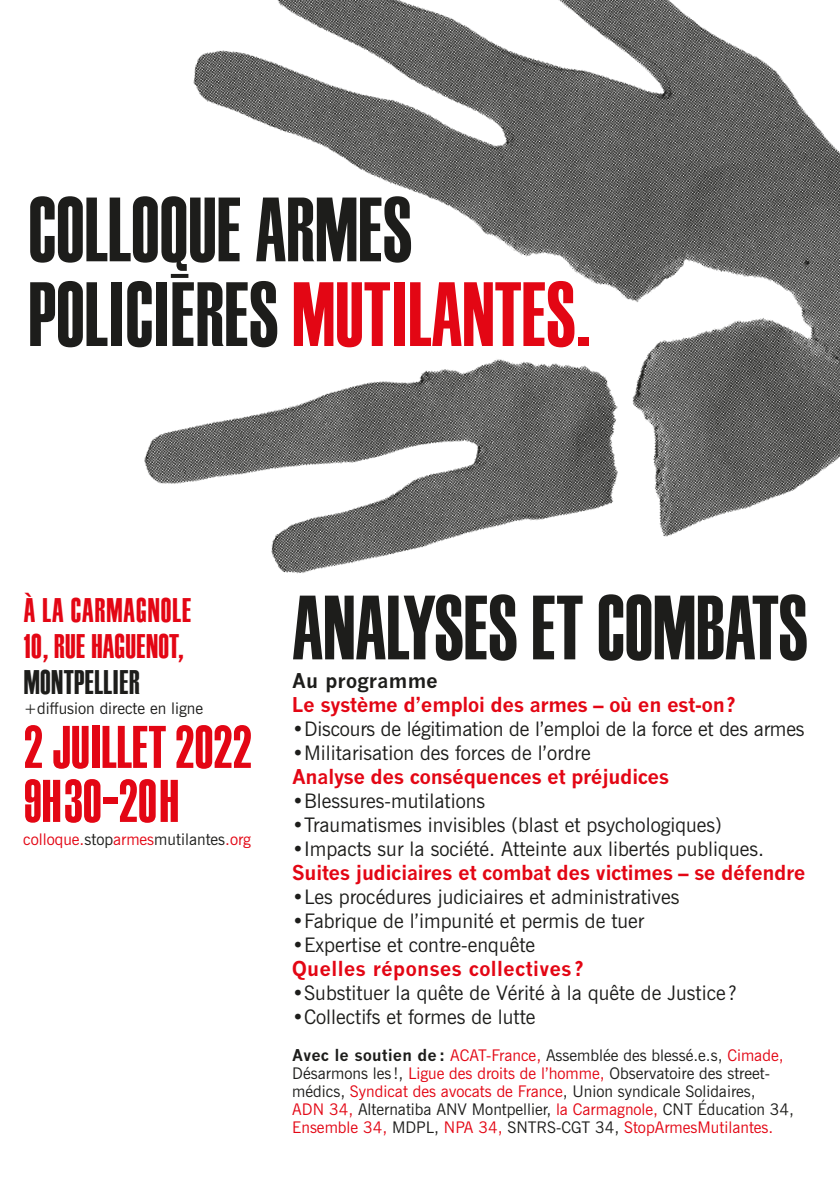
<style>
.page{position:relative;width:840px;height:1191px;background:#fff}
.page>*{position:absolute;margin:0;border:0;box-sizing:border-box;transform-origin:0 0}
.t1{font:91px/84.6px "Schmalfette CP";color:#1d1d1b}
.t2{font:60px/54px "Schmalfette CP";color:#e30614}
.t3{font:34px/36px "Schmalfette CP";letter-spacing:.02em;color:#e30614}
.t4{font:34px "Schmalfette CP";letter-spacing:.01em;color:#1d1d1b}
.t5{font:20px "News Gothic BT";color:#1d1d1b}
.t6{font:700 20px "M News Gothic";letter-spacing:-.03em;color:#e30614}
.t7{font:700 20px "M News Gothic";color:#e30614}
.t8{font:700 20px "M News Gothic";color:#1d1d1b}
.t9{font:16px/18px "News Gothic BT";color:#1d1d1b}
.t10{font:16px "News Gothic BT";color:#e30614}
.s1{color:#e30614}
.s2{color:#1d1d1b}
.s3{font-family:"M News Gothic";font-weight:700}
</style>
<div class="page">
<img style="left:144px;top:0;width:695px;height:574px">
<svg style="left:171px;top:274px;width:17px;height:4px"></svg>
<h1 class="t1" style="left:28px;top:189px;width:563px">COLLOQUE ARMES<br>POLICIERES <span class="s1">MUTILANTES.</span></h1>
<h3 class="t3" style="left:24px;top:593px;width:169px">À LA CARMAGNOLE<br>10, RUE HAGUENOT,</h3>
<h3 class="t4" style="left:24px;top:663px;width:117px">MONTPELLIER</h3>
<p class="t9" style="left:24px;top:699px;width:181px">+diffusion directe en ligne</p>
<h2 class="t2" style="left:24px;top:721px;width:230px">2 JUILLET 2022<br>9H30-20H</h2>
<p class="t10" style="left:23px;top:830px;width:229px">colloque.<span class="s2">stop</span>armes<span class="s2">mutilantes</span>.org</p>
<h1 class="t1" style="left:292px;top:587px;width:516px">ANALYSES ET COMBATS</h1>
<p class="t8" style="left:292px;top:668px;width:147px">Au programme</p>
<p class="t6" style="left:292px;top:692px;width:444px">Le système d’emploi des armes – où en est-on?</p>
<p class="t5" style="left:292px;top:716px;width:513px">•Discours de légitimation de l’emploi de la force et des armes</p>
<p class="t5" style="left:292px;top:740px;width:300px">•Militarisation des forces de l’ordre</p>
<p class="t6" style="left:292px;top:764px;width:378px">Analyse des conséquences et préjudices</p>
<p class="t5" style="left:292px;top:788px;width:194px">•Blessures-mutilations</p>
<p class="t5" style="left:292px;top:812px;width:431px">•Traumatismes invisibles (blast et psychologiques)</p>
<p class="t5" style="left:292px;top:836px;width:473px">•Impacts sur la société. Atteinte aux libertés publiques.</p>
<p class="t6" style="left:292px;top:860px;width:514px">Suites judiciaires et combat des victimes – se défendre</p>
<p class="t5" style="left:292px;top:884px;width:388px">•Les procédures judiciaires et administratives</p>
<p class="t5" style="left:292px;top:908px;width:353px">•Fabrique de l’impunité et permis de tuer</p>
<p class="t5" style="left:292px;top:932px;width:244px">•Expertise et contre-enquête</p>
<p class="t7" style="left:292px;top:956px;width:293px">Quelles réponses collectives?</p>
<p class="t5" style="left:292px;top:980px;width:446px">•Substituer la quête de Vérité à la quête de Justice ?</p>
<p class="t5" style="left:292px;top:1004px;width:244px">•Collectifs et formes de lutte</p>
<p class="t9" style="left:292px;top:1046px;width:503px"><span class="s3">Avec le soutien de:</span> <span class="s1">ACAT-France,</span> Assemblée des blessé.e.s, <span class="s1">Cimade, </span>Désarmons les !, <span class="s1">Ligue des droits de l’homme,</span> Observatoire des street&shy;médics, <span class="s1">Syndicat des avocats de France</span>, Union syndicale Solidaires,<br><span class="s1">ADN 34,</span> Alternatiba ANV Montpellier, <span class="s1">la Carmagnole,</span> CNT Éducation 34, <span class="s1">Ensemble 34,</span> MDPL, <span class="s1">NPA 34,</span> SNTRS-CGT 34, <span class="s1">StopArmesMutilantes.</span></p>
</div>
